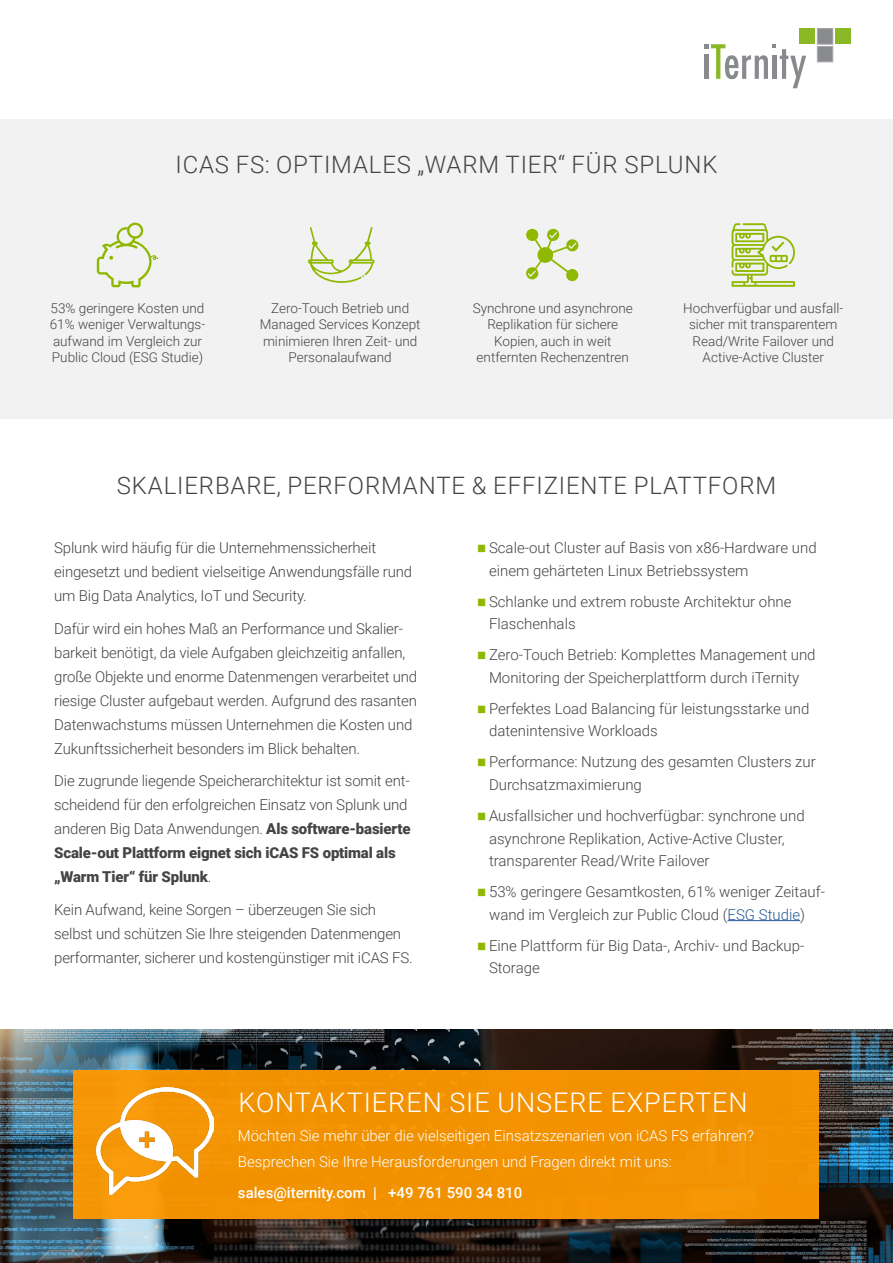
<style>
.page{position:relative;width:893px;height:1263px;background:#fff}
.page>*{position:absolute;margin:0;border:0;box-sizing:border-box;transform-origin:0 0}
.Headline_1_weiß{font:300 27px "Roboto";letter-spacing:.035em;color:#fff}
.Headline_1_center{font:300 24px "Roboto";letter-spacing:.035em;color:#444}
.Fließtext{font:300 15px/24px "Roboto";letter-spacing:-.01em;color:#444}
.Fließtext_weiß{font:300 15px "Roboto";color:#fff}
.Fließtext_weiß-2{font:500 15px "Roboto";color:#fff}
.Text_klein_center{font:300 13.5px/16.5px "Roboto";color:#444;text-align:center}
.s1{font-weight:900}
.s2{font-family:"Century Gothic";font-weight:400;font-size:31.5px;color:#8eb900}
.s3{color:#275b9b}
</style>
<div class="page">
<img style="left:0;top:1029px;width:893px;height:234px">
<div style="left:0;top:120px;width:893px;height:299px;background:#f2f2f2"></div>
<svg style="left:308px;top:227px;width:67px;height:56px"></svg>
<svg style="left:97px;top:223px;width:61px;height:64px"></svg>
<svg style="left:526px;top:229px;width:52px;height:52px"></svg>
<svg style="left:732px;top:223px;width:63px;height:64px"></svg>
<svg style="left:704px;top:44px;width:102px;height:44px"></svg>
<div style="left:817px;top:29px;width:16px;height:15px;background:#898a8d"></div>
<div style="left:817px;top:29px;width:16px;height:15px;border:1px solid #acabab"></div>
<div style="left:800px;top:29px;width:15px;height:15px;background:#8ab925"></div>
<div style="left:835px;top:29px;width:15px;height:15px;background:#8ab925"></div>
<div style="left:817px;top:46px;width:16px;height:16px;background:#898a8d;border:1px solid #acabab"></div>
<div style="left:74px;top:1070px;width:745px;height:149px;background:#f29200"></div>
<img style="left:97px;top:1087px;width:117px;height:108px">
<hr style="left:727px;top:920px;width:73px;height:1px;background:#275b9b">
<p class="Headline_1_center" style="left:175px;top:148px;width:544px">ICAS FS: OPTIMALES „WARM TIER“ FÜR SPLUNK</p>
<p class="Text_klein_center" style="left:50px;top:299px;width:157px;text-align:left">53% geringere Kosten und<br>61% weniger Verwaltungs&shy;aufwand im Vergleich zur<br>Public Cloud (ESG Studie)</p>
<p class="Text_klein_center" style="left:473px;top:299px;width:162px">Synchrone und asynchrone<br>Replikation für sichere<br>Kopien, auch in weit entfernten Rechenzentren</p>
<p class="Text_klein_center" style="left:683px;top:299px;width:162px">Hochverfügbar und ausfall&shy;sicher mit transparentem<br>Read/Write Failover und<br>Active-Active Cluster</p>
<p class="Text_klein_center" style="left:260px;top:299px;width:162px">Zero-Touch Betrieb und<br>Managed Services Konzept minimieren Ihren Zeit- und<br>Personalaufwand</p>
<p class="Headline_1_center" style="left:117px;top:468px;width:661px">SKALIERBARE, PERFORMANTE &amp; EFFIZIENTE PLATTFORM</p>
<p class="Fließtext" style="left:54px;top:535px;width:359px">Splunk wird häufig für die Unternehmenssicherheit eingesetzt und bedient vielseitige Anwendungsfälle rund um Big Data Analytics, IoT und Security.</p>
<p class="Fließtext" style="left:54px;top:616px;width:365px">Dafür wird ein hohes Maß an Performance und Skalier&shy;barkeit benötigt, da viele Aufgaben gleichzeitig anfallen, große Objekte und enorme Datenmengen verarbeitet und riesige Cluster aufgebaut werden. Aufgrund des rasanten Datenwachstums müssen Unternehmen die Kosten und Zukunftssicherheit besonders im Blick behalten.</p>
<p class="Fließtext" style="left:54px;top:768px;width:358px">Die zugrunde liegende Speicherarchitektur ist somit ent&shy;scheidend für den erfolgreichen Einsatz von Splunk und anderen Big Data Anwendungen. <span class="s1">Als software-basierte Scale-out Plattform eignet sich iCAS FS optimal als „Warm Tier“ für Splunk</span>.</p>
<p class="Fließtext" style="left:54px;top:897px;width:360px">Kein Aufwand, keine Sorgen – überzeugen Sie sich selbst und schützen Sie Ihre steigenden Datenmengen performanter, sicherer und kostengünstiger mit iCAS FS.</p>
<p class="Fließtext" style="left:489px;top:536px;width:329px;line-height:22.5px;text-indent:-13px"><span class="s2">▪</span>Scale-out Cluster auf Basis von x86-Hardware und einem gehärteten Linux Betriebssystem</p>
<p class="Fließtext" style="left:489px;top:590px;width:304px;line-height:22.5px;text-indent:-13px"><span class="s2">▪</span>Schlanke und extrem robuste Architektur ohne<br>Flaschenhals</p>
<p class="Fließtext" style="left:476px;top:643px;width:341px;line-height:22.5px;text-align:center"><span class="s2">▪</span>Zero-Touch Betrieb: Komplettes Management und<br>Monitoring der Speicherplattform durch iTernity</p>
<p class="Fließtext" style="left:489px;top:697px;width:322px;line-height:22.5px;text-indent:-13px"><span class="s2">▪</span>Perfektes Load Balancing für leistungsstarke und datenintensive Workloads</p>
<p class="Fließtext" style="left:489px;top:750px;width:328px;line-height:22.5px;text-indent:-13px"><span class="s2">▪</span>Performance: Nutzung des gesamten Clusters zur<br>Durchsatzmaximierung</p>
<p class="Fließtext" style="left:489px;top:804px;width:317px;line-height:22.5px;text-indent:-13px"><span class="s2">▪</span>Ausfallsicher und hochverfügbar: synchrone und asynchrone Replikation, Active-Active Cluster, transparenter Read/Write Failover</p>
<p class="Fließtext" style="left:476px;top:880px;width:350px;line-height:22.5px;text-align:center"><span class="s2">▪</span>53% geringere Gesamtkosten, 61% weniger Zeitauf&shy;wand im Vergleich zur Public Cloud (<span class="s3">ESG Studie</span>)</p>
<p class="Fließtext" style="left:489px;top:933px;width:317px;line-height:22.5px;text-indent:-13px"><span class="s2">▪</span>Eine Plattform für Big Data-, Archiv- und Backup-<br>Storage</p>
<p class="Headline_1_weiß" style="left:238px;top:1083px;width:511px">KONTAKTIEREN SIE UNSERE EXPERTEN</p>
<p class="Fließtext_weiß" style="left:238px;top:1125px;width:517px">Möchten Sie mehr über die vielseitigen Einsatzszenarien von iCAS FS erfahren?</p>
<p class="Fließtext_weiß" style="left:238px;top:1151px;width:436px">Besprechen Sie Ihre Herausforderungen und Fragen direkt mit uns:</p>
<p class="Fließtext_weiß-2" style="left:238px;top:1182px;width:286px">sales@iternity.com | +49 761 590 34 810</p>
</div>
